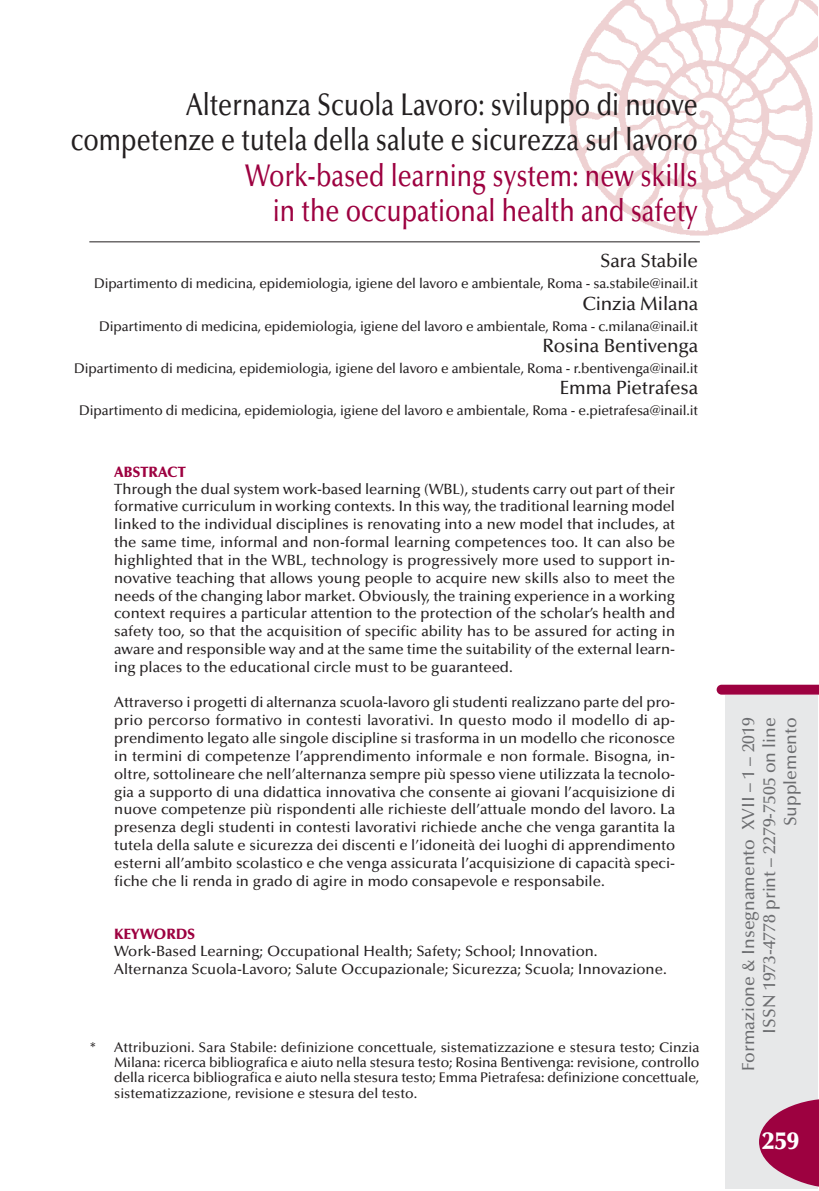
<style>
.page{position:relative;width:819px;height:1191px;background:#fff}
.page>*{position:absolute;margin:0;border:0;box-sizing:border-box;transform-origin:0 0}
.t1{font:500 31.5px/35.5px "Optima";color:#231f20;text-align:right;scale:.8 1}
.t2{font:500 31.5px/35.5px "Optima";color:#9d0140;text-align:right;scale:.8 1}
.t3{font:900 24.5px "Optima";color:#fff}
.t4{font:500 19.25px "Optima";letter-spacing:-.01em;color:#231f20}
.t5{font:500 17.5px/21px "Optima";color:#6c6d70;text-align:right}
.t6{font:500 14.88px/17.8px "Optima";color:#231f20;text-align:justify}
.t7{font:900 14.88px "Optima";letter-spacing:-.01em;color:#9d0140}
.t8{font:500 14px/15.4px "Optima";letter-spacing:-.01em;color:#231f20;text-align:justify}
</style>
<div class="page">
<img style="left:546px;top:0;width:271px;height:243px">
<hr style="left:89px;top:241px;width:610px;height:1px;background:#231f20">
<div style="left:725px;top:695px;width:92px;height:493px;background:#e7e8e9"></div>
<svg style="left:716px;top:684px;width:103px;height:10px"></svg>
<svg style="left:759px;top:1098px;width:60px;height:89px"></svg>
<h1 class="t1" style="left:71px;top:90px;width:785px">Alternanza Scuola Lavoro: sviluppo di nuove competenze e tutela della salute e sicurezza sul lavoro</h1>
<h1 class="t2" style="left:245px;top:161px;width:567px">Work-based learning system: new skills in the occupational health and safety</h1>
<p class="t4" style="left:600px;top:253px;width:100px">Sara Stabile</p>
<p class="t8" style="left:94px;top:277px;width:605px">Dipartimento di medicina, epidemiologia, igiene del lavoro e ambientale, Roma - sa.stabile@inail.it</p>
<p class="t4" style="left:582px;top:295px;width:117px">Cinzia Milana</p>
<p class="t8" style="left:99px;top:319px;width:600px">Dipartimento di medicina, epidemiologia, igiene del lavoro e ambientale, Roma - c.milana@inail.it</p>
<p class="t4" style="left:542px;top:338px;width:157px">Rosina Bentivenga</p>
<p class="t8" style="left:74px;top:362px;width:625px">Dipartimento di medicina, epidemiologia, igiene del lavoro e ambientale, Roma - r.bentivenga@inail.it</p>
<p class="t4" style="left:560px;top:380px;width:140px">Emma Pietrafesa</p>
<p class="t8" style="left:79px;top:404px;width:620px">Dipartimento di medicina, epidemiologia, igiene del lavoro e ambientale, Roma - e.pietrafesa@inail.it</p>
<p class="t7" style="left:114px;top:466px;width:73px">ABSTRACT</p>
<p class="t6" style="left:114px;top:481px;width:562px">Through the dual system work-based learning (WBL), students carry out part of their formative curriculum in working contexts. In this way, the traditional learning model linked to the individual disciplines is renovating into a new model that includes, at the same time, informal and non-formal learning competences too. It can also be highlighted that in the WBL, technology is progressively more used to support in&shy;novative teaching that allows young people to acquire new skills also to meet the needs of the changing labor market. Obviously, the training experience in a working context requires a particular attention to the protection of the scholar’s health and safety too, so that the acquisition of specific ability has to be assured for acting in aware and responsible way and at the same time the suitability of the external learn&shy;ing places to the educational circle must to be guaranteed.</p>
<p class="t6" style="left:114px;top:695px;width:562px">Attraverso i progetti di alternanza scuola-lavoro gli studenti realizzano parte del pro&shy;prio percorso formativo in contesti lavorativi. In questo modo il modello di ap&shy;prendimento legato alle singole discipline si trasforma in un modello che riconosce in termini di competenze l’apprendimento informale e non formale. Bisogna, in&shy;oltre, sottolineare che nell’alternanza sempre più spesso viene utilizzata la tecnolo&shy;gia a supporto di una didattica innovativa che consente ai giovani l’acquisizione di nuove competenze più rispondenti alle richieste dell’attuale mondo del lavoro. La presenza degli studenti in contesti lavorativi richiede anche che venga garantita la tutela della salute e sicurezza dei discenti e l’idoneità dei luoghi di apprendimento esterni all’ambito scolastico e che venga assicurata l’acquisizione di capacità speci&shy;fiche che li renda in grado di agire in modo consapevole e responsabile.</p>
<p class="t7" style="left:114px;top:928px;width:83px">KEYWORDS</p>
<p class="t6" style="left:114px;top:943px;width:554px">Work-Based Learning; Occupational Health; Safety; School; Innovation.<br>Alternanza Scuola-Lavoro; Salute Occupazionale; Sicurezza; Scuola; Innovazione.</p>
<p class="t8" style="left:114px;top:1040px;width:587px;text-indent:-25px">* Attribuzioni. Sara Stabile: definizione concettuale, sistematizzazione e stesura testo; Cinzia Milana: ricerca bibliografica e aiuto nella stesura testo; Rosina Bentivenga: revisione, controllo della ricerca bibliografica e aiuto nella stesura testo; Emma Pietrafesa: definizione concettuale, sistematizzazione, revisione e stesura del testo.</p>
<p class="t5" style="left:739px;top:1070px;width:355px;rotate:-90deg">Formazione &amp; Insegnamento XVII – 1 – 2019<br>ISSN 1973-4778 print – 2279-7505 on line<br>Supplemento</p>
<h2 class="t3" style="left:762px;top:1131px;width:38px">259</h2>
</div>
